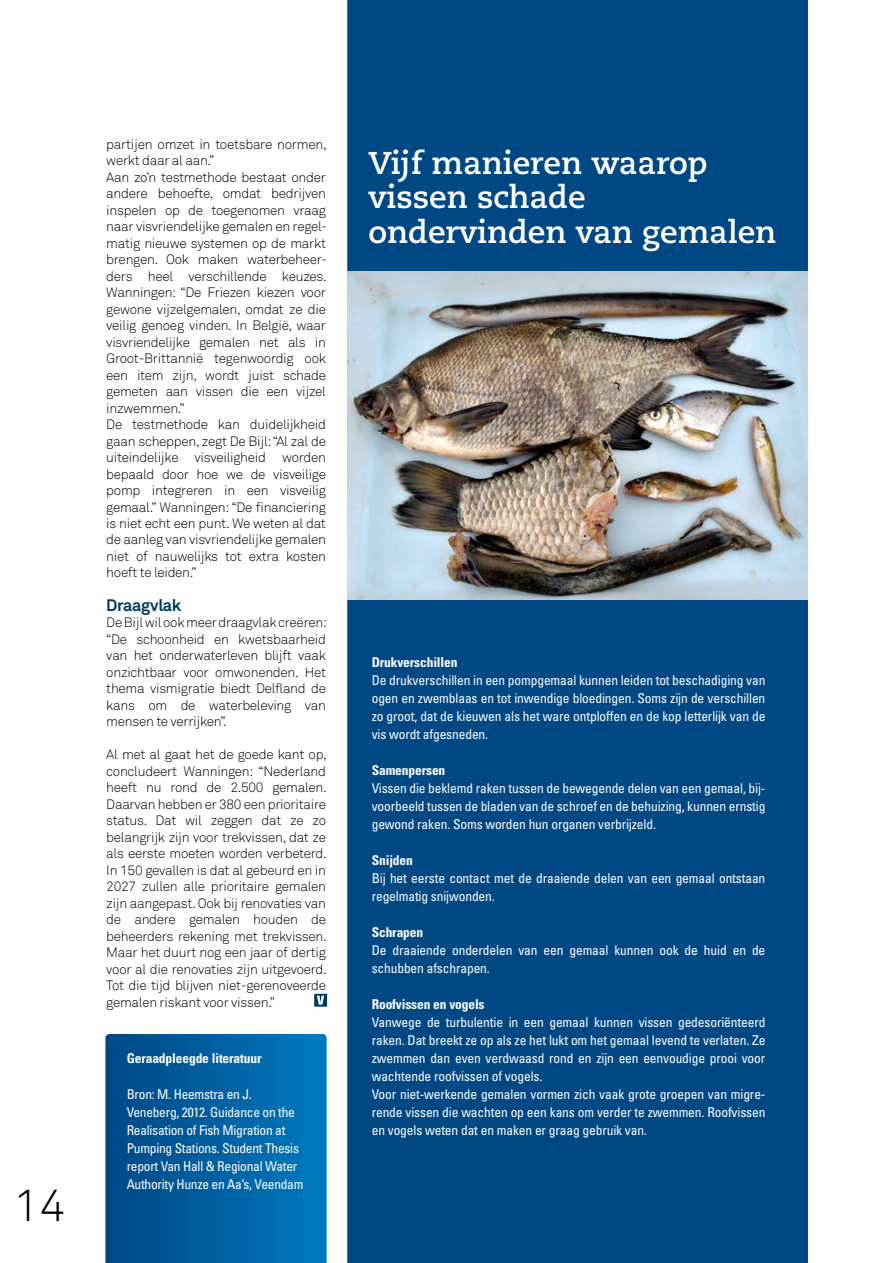
<style>
.page{position:relative;width:893px;height:1263px;background:#fff}
.page>*{position:absolute;margin:0;border:0;box-sizing:border-box;transform-origin:0 0}
.t1{font:300 45px "Akkurat";color:#000}
.t2{font:700 31.5px/34.5px "Caecilia";color:#fff}
.t3{font:700 16.5px "Akkurat";letter-spacing:-.02em;color:#003a60}
.t4{font:300 13.5px/16.5px "Akkurat";letter-spacing:-.02em;color:#000;text-align:justify}
.t5{font:condensed 13.5px/18px "Univers";letter-spacing:-.01em;color:#fff}
.t6{font:700 condensed 13.5px "Univers";letter-spacing:-.01em;color:#fff}
</style>
<div class="page">
<div style="left:347px;top:0;width:461px;height:1263px;background:#004884"></div>
<img style="left:347px;top:272px;width:461px;height:328px">
<div style="left:369px;top:149px;width:434px;height:107px;background:#004884"></div>
<svg style="left:105px;top:1034px;width:222px;height:229px;background:#0261a2"></svg>
<svg style="left:314px;top:994px;width:13px;height:13px"></svg>
<h1 class="t1" style="left:14px;top:1179px;width:53px">14</h1>
<p class="t4" style="left:106px;top:136px;width:222px;text-align:left">partijen omzet in toetsbare normen, werkt daar al aan.”<br>Aan zo’n testmethode bestaat onder andere behoefte, omdat bedrijven inspelen op de toegenomen vraag naar visvriendelijke gemalen en regel&shy;matig nieuwe systemen op de markt brengen. Ook maken waterbeheer&shy;ders heel verschillende keuzes.<br>Wanningen: “De Friezen kiezen voor gewone vijzelgemalen, omdat ze die veilig genoeg vinden. In België, waar visvriendelijke gemalen net als in Groot-Brittannië tegenwoordig ook een item zijn, wordt juist schade gemeten aan vissen die een vijzel inzwemmen.”<br>De testmethode kan duidelijkheid gaan scheppen, zegt De Bijl: “Al zal de uiteindelijke visveiligheid worden bepaald door hoe we de visveilige pomp integreren in een visveilig gemaal.” Wanningen: “De financiering is niet echt een punt. We weten al dat de aanleg van visvriendelijke gemalen niet of nauwelijks tot extra kosten hoeft te leiden.”</p>
<p class="t3" style="left:106px;top:594px;width:77px">Draagvlak</p>
<p class="t4" style="left:106px;top:614px;width:222px">De Bijl wil ook meer draagvlak creëren: “De schoonheid en kwetsbaarheid van het onderwaterleven blijft vaak onzichtbaar voor omwonenden. Het thema vismigratie biedt Delfland de kans om de waterbeleving van mensen te verrijken”.</p>
<p class="t4" style="left:106px;top:746px;width:222px">Al met al gaat het de goede kant op, concludeert Wanningen: “Nederland heeft nu rond de 2.500 gemalen.<br>Daarvan hebben er 380 een prioritaire status. Dat wil zeggen dat ze zo belangrijk zijn voor trekvissen, dat ze als eerste moeten worden verbeterd.<br>In 150 gevallen is dat al gebeurd en in 2027 zullen alle prioritaire gemalen zijn aangepast. Ook bij renovaties van de andere gemalen houden de beheerders rekening met trekvissen.<br>Maar het duurt nog een jaar of dertig voor al die renovaties zijn uitgevoerd.<br>Tot die tijd blijven niet-gerenoveerde gemalen riskant voor vissen.”</p>
<p class="t6" style="left:127px;top:1050px;width:136px">Geraadpleegde literatuur</p>
<p class="t5" style="left:127px;top:1085px;width:178px">Bron: M. Heemstra en J.<br>Veneberg, 2012. Guidance on the<br>Realisation of Fish Migration at<br>Pumping Stations. Student Thesis report Van Hall &amp; Regional Water<br>Authority Hunze en Aa’s, Veendam</p>
<h2 class="t2" style="left:369px;top:146px;width:409px">Vijf manieren waarop vissen schade ondervinden van gemalen</h2>
<p class="t6" style="left:372px;top:654px;width:87px">Drukverschillen</p>
<p class="t5" style="left:372px;top:671px;width:395px;text-align:justify">De drukverschillen in een pompgemaal kunnen leiden tot beschadiging van ogen en zwemblaas en tot inwendige bloedingen. Soms zijn de verschillen zo groot, dat de kieuwen als het ware ontploffen en de kop letterlijk van de vis wordt afgesneden.</p>
<p class="t6" style="left:372px;top:762px;width:75px">Samenpersen</p>
<p class="t5" style="left:372px;top:779px;width:395px;text-align:justify">Vissen die beklemd raken tussen de bewegende delen van een gemaal, bij&shy;voorbeeld tussen de bladen van de schroef en de behuizing, kunnen ernstig gewond raken. Soms worden hun organen verbrijzeld.</p>
<p class="t6" style="left:372px;top:852px;width:43px">Snijden</p>
<p class="t5" style="left:372px;top:869px;width:395px">Bij het eerste contact met de draaiende delen van een gemaal ontstaan regelmatig snijwonden.</p>
<p class="t6" style="left:372px;top:924px;width:53px">Schrapen</p>
<p class="t5" style="left:372px;top:941px;width:395px">De draaiende onderdelen van een gemaal kunnen ook de huid en de schubben afschrapen.</p>
<p class="t6" style="left:372px;top:996px;width:114px">Roofvissen en vogels</p>
<p class="t5" style="left:372px;top:1013px;width:395px">Vanwege de turbulentie in een gemaal kunnen vissen gedesoriënteerd raken. Dat breekt ze op als ze het lukt om het gemaal levend te verlaten. Ze zwemmen dan even verdwaasd rond en zijn een eenvoudige prooi voor wachtende roofvissen of vogels.<br>Voor niet-werkende gemalen vormen zich vaak grote groepen van migre&shy;rende vissen die wachten op een kans om verder te zwemmen. Roofvissen en vogels weten dat en maken er graag gebruik van.</p>
</div>
